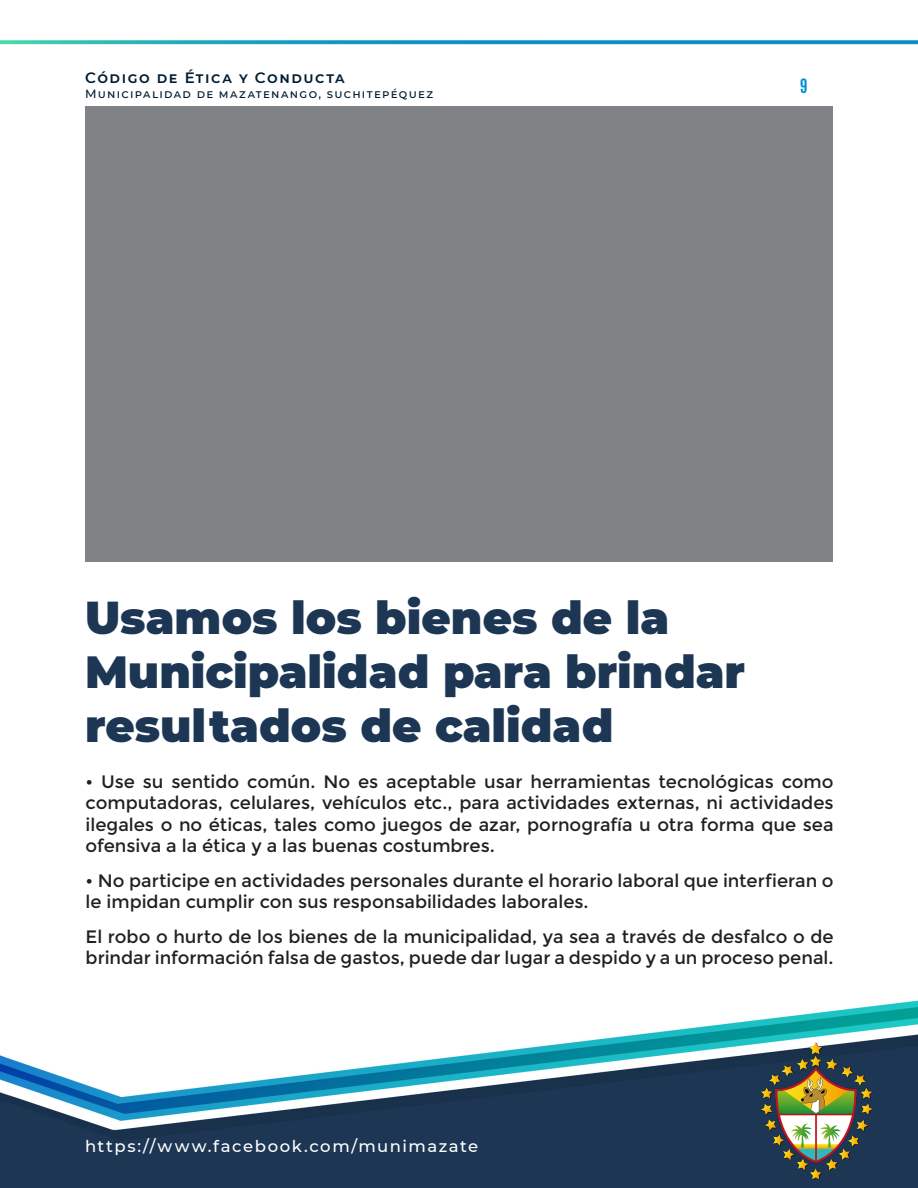
<style>
.page{position:relative;width:918px;height:1188px;background:#fff}
.page>*{position:absolute;margin:0;border:0;box-sizing:border-box;transform-origin:0 0}
.t1{font:900 45px/54px "Montserrat";color:#1c3654}
.Body_Text{font:18px/21.6px "Montserrat";color:#231f20}
.t2{font:500 16.5px "Montserrat";letter-spacing:.095em;color:#fff}
.t3{font:700 16.5px "Antonio";color:#008fd8}
.t4{font:600 15px "Montserrat";letter-spacing:.105em;color:#001e33}
.t5{font:500 12px "Montserrat";letter-spacing:.105em;color:#001e33}
</style>
<div class="page">
<img style="left:0;top:40px;width:918px;height:1148px">
<img style="left:757px;top:1033px;width:123px;height:155px">
<div style="left:85px;top:106px;width:748px;height:456px;background:#808285"></div>
<p class="t4" style="left:85px;top:67px;width:261px">CÓDIGO DE ÉTICA Y CONDUCTA</p>
<p class="t5" style="left:85px;top:85px;width:350px">Municipalidad de mazatenango, suchitepéquez</p>
<p class="t3" style="left:800px;top:73px;width:9px">9</p>
<p class="t1" style="left:85px;top:589px;width:661px">Usamos los bienes de la<br>Municipalidad para brindar resultados de calidad</p>
<p class="Body_Text" style="left:86px;top:771px;width:750px;text-align:justify">• Use su sentido común. No es aceptable usar herramientas tecnológicas como computadoras, celulares, vehículos etc., para actividades externas, ni actividades ilegales o no éticas, tales como juegos de azar, pornografía u otra forma que sea ofensiva a la ética y a las buenas costumbres.</p>
<p class="Body_Text" style="left:86px;top:870px;width:749px">• No participe en actividades personales durante el horario laboral que interfieran o le impidan cumplir con sus responsabilidades laborales.</p>
<p class="Body_Text" style="left:86px;top:926px;width:749px">El robo o hurto de los bienes de la municipalidad, ya sea a través de desfalco o de brindar información falsa de gastos, puede dar lugar a despido y a un proceso penal.</p>
<p class="t2" style="left:85px;top:1134px;width:395px">https://www.facebook.com/munimazate</p>
</div>
